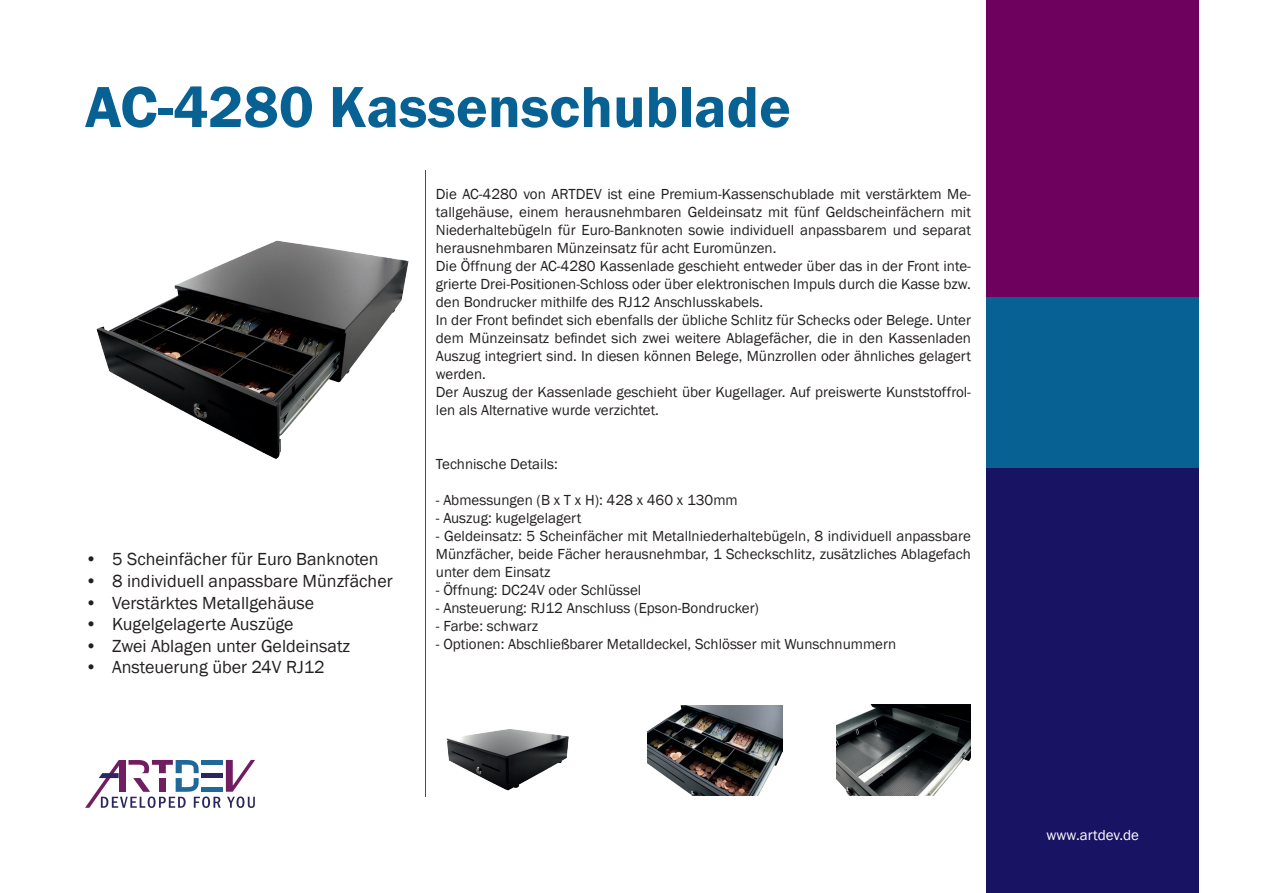
<style>
.page{position:relative;width:1263px;height:893px;background:#fff}
.page>*{position:absolute;margin:0;border:0;box-sizing:border-box;transform-origin:0 0}
.t1{font:600 60px "Franklin Gothic";color:#086193}
.t2{font:18px "Franklin Gothic";color:#231f20}
.t3{font:15px/18px "Franklin Gothic";color:#231f20}
.t4{font:15px "Franklin Gothic";color:#fff}
</style>
<div class="page">
<div style="left:986px;top:0;width:213px;height:298px;background:#6e015e"></div>
<div style="left:986px;top:468px;width:213px;height:425px;background:#191364"></div>
<div style="left:986px;top:298px;width:213px;height:170px;background:#086193"></div>
<svg style="left:85px;top:760px;width:170px;height:48px"></svg>
<hr style="left:425px;top:170px;width:1px;height:626px;background:#086193">
<img style="left:96px;top:240px;width:313px;height:219px">
<img style="left:446px;top:729px;width:123px;height:62px">
<img style="left:648px;top:706px;width:134px;height:89px">
<img style="left:836px;top:705px;width:135px;height:90px">
<h1 class="t1" style="left:85px;top:70px;width:707px">AC-4280 Kassenschublade</h1>
<p class="t2" style="left:85px;top:548px;width:295px">• 5 Scheinfächer für Euro Banknoten</p>
<p class="t2" style="left:85px;top:570px;width:309px">• 8 individuell anpassbare Münzfächer</p>
<p class="t2" style="left:85px;top:591px;width:231px">• Verstärktes Metallgehäuse</p>
<p class="t2" style="left:85px;top:613px;width:210px">• Kugelgelagerte Auszüge</p>
<p class="t2" style="left:85px;top:635px;width:267px">• Zwei Ablagen unter Geldeinsatz</p>
<p class="t2" style="left:85px;top:656px;width:241px">• Ansteuerung über 24V RJ12</p>
<p class="t3" style="left:436px;top:185px;width:537px">Die AC-4280 von ARTDEV ist eine Premium-Kassenschublade mit verstärktem Me&shy;tallgehäuse, einem herausnehmbaren Geldeinsatz mit fünf Geldscheinfächern mit Niederhaltebügeln für Euro-Banknoten sowie individuell anpassbarem und separat herausnehmbaren Münzeinsatz für acht Euromünzen.<br>Die Öffnung der AC-4280 Kassenlade geschieht entweder über das in der Front inte&shy;grierte Drei-Positionen-Schloss oder über elektronischen Impuls durch die Kasse bzw. den Bondrucker mithilfe des RJ12 Anschlusskabels.<br>In der Front befindet sich ebenfalls der übliche Schlitz für Schecks oder Belege. Unter dem Münzeinsatz befindet sich zwei weitere Ablagefächer, die in den Kassenladen Auszug integriert sind. In diesen können Belege, Münzrollen oder ähnliches gelagert werden.<br>Der Auszug der Kassenlade geschieht über Kugellager. Auf preiswerte Kunststoffrol&shy;len als Alternative wurde verzichtet.</p>
<p class="t3" style="left:436px;top:455px;width:123px">Technische Details:</p>
<p class="t3" style="left:436px;top:491px;width:303px">- Abmessungen (B x T x H): 428 x 460 x 130mm</p>
<p class="t3" style="left:436px;top:509px;width:147px">- Auszug: kugelgelagert</p>
<p class="t3" style="left:436px;top:527px;width:537px;text-align:justify">- Geldeinsatz: 5 Scheinfächer mit Metallniederhaltebügeln, 8 individuell anpassbare Münzfächer, beide Fächer herausnehmbar, 1 Scheckschlitz, zusätzliches Ablagefach unter dem Einsatz</p>
<p class="t3" style="left:436px;top:581px;width:207px">- Öffnung: DC24V oder Schlüssel</p>
<p class="t3" style="left:436px;top:599px;width:325px">- Ansteuerung: RJ12 Anschluss (Epson-Bondrucker)</p>
<p class="t3" style="left:436px;top:617px;width:104px">- Farbe: schwarz</p>
<p class="t3" style="left:436px;top:635px;width:462px">- Optionen: Abschließbarer Metalldeckel, Schlösser mit Wunschnummern</p>
<p class="t4" style="left:1047px;top:825px;width:94px">www.artdev.de</p>
</div>
